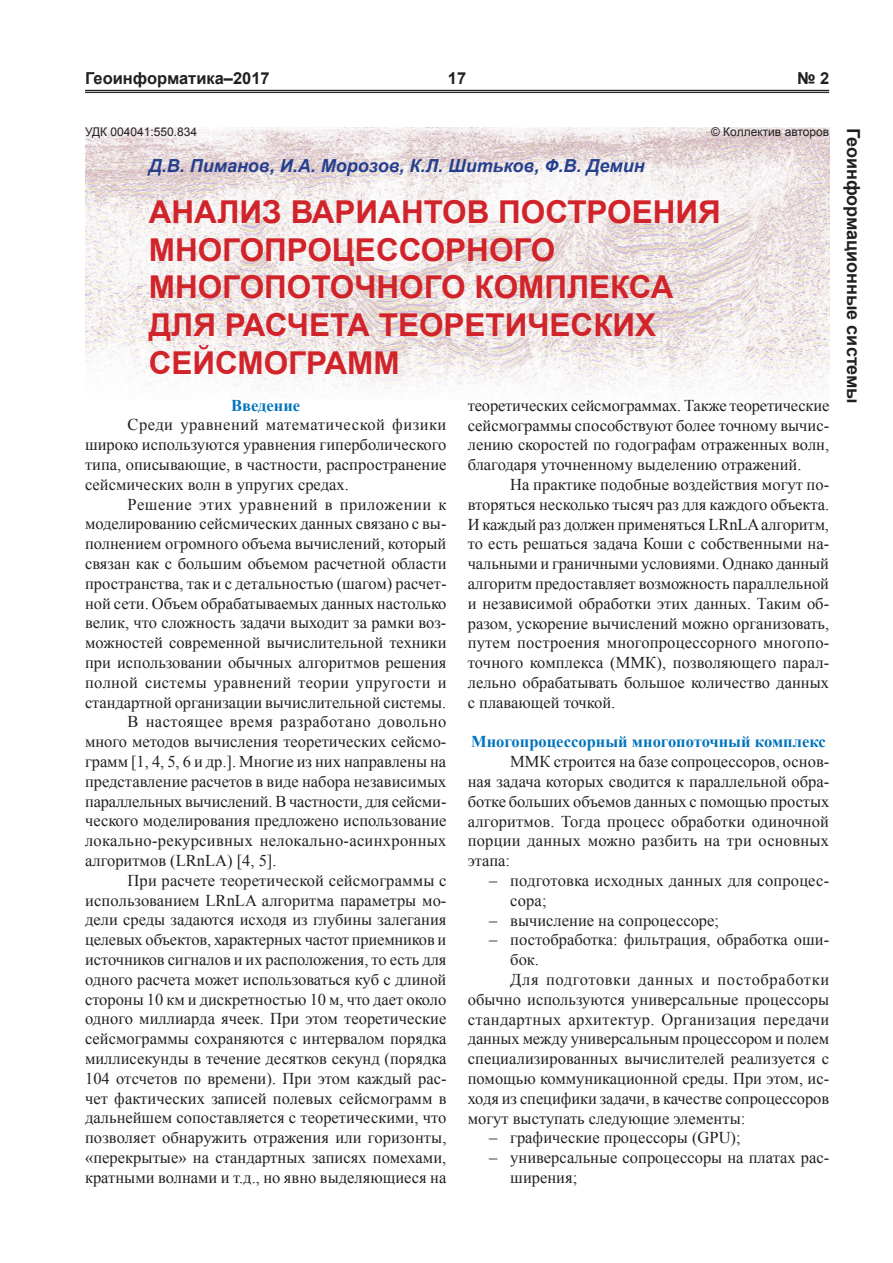
<style>
.page{position:relative;width:893px;height:1263px;background:#fff}
.page>*{position:absolute;margin:0;border:0;box-sizing:border-box;transform-origin:0 0}
.t1{font:700 31.5px/37.8px "Arial";color:#d1232a}
.t2{font:italic 700 18px "Arial";color:#253f8e}
.t3{font:700 18px "Arial";color:#231f20}
.t4{font:16.5px/19.8px "Times New Roman";color:#231f20;text-align:justify}
.t5{font:16.5px "Times New Roman";letter-spacing:.02em;color:#231f20}
.t6{font:16.5px "Times New Roman";letter-spacing:.03em;color:#231f20}
.t7{font:700 16.5px "Times New Roman";color:#0073bd}
.t8{font:16.5px "Times New Roman";letter-spacing:.025em;color:#231f20}
.t9{font:16.5px "Times New Roman";letter-spacing:.035em;color:#231f20}
.t10{font:700 16.5px "Arial";color:#231f20}
.t11{font:12px "Arial";color:#231f20}
</style>
<div class="page">
<hr style="left:85px;top:90px;width:744px;height:1px;background:#231f20">
<hr style="left:85px;top:92px;width:744px;height:1px;background:#231f20">
<img style="left:85px;top:127px;width:744px;height:272px">
<p class="t10" style="left:85px;top:68px;width:186px">Геоинформатика–2017</p>
<p class="t10" style="left:448px;top:68px;width:20px">17</p>
<p class="t10" style="left:797px;top:68px;width:34px">№ 2</p>
<p class="t11" style="left:85px;top:124px;width:114px">УДК 004041:550.834</p>
<p class="t11" style="left:711px;top:124px;width:120px">© Коллектив авторов</p>
<p class="t2" style="left:149px;top:154px;width:497px">Д.В. Пиманов, И.А. Морозов, К.Л. Шитьков, Ф.В. Демин</p>
<h1 class="t1" style="left:149px;top:194px;width:573px">АНАЛИЗ ВАРИАНТОВ ПОСТРОЕНИЯ<br>МНОГОПРОЦЕССОРНОГО<br>МНОГОПОТОЧНОГО КОМПЛЕКСА<br>ДЛЯ РАСЧЕТА ТЕОРЕТИЧЕСКИХ<br>СЕЙСМОГРАММ</h1>
<p class="t7" style="left:231px;top:394px;width:71px">Введение</p>
<p class="t4" style="left:85px;top:415px;width:363px;text-indent:43px">Среди уравнений математической физики широко используются уравнения гиперболического типа, описывающие, в частности, распространение сейсмических волн в упругих средах.</p>
<p class="t6" style="left:128px;top:493px;width:320px">Решение этих уравнений в приложении к</p>
<p class="t4" style="left:85px;top:514px;width:363px">моделированию сейсмических данных связано с вы-</p>
<p class="t4" style="left:85px;top:533px;width:363px">полнением огромного объема вычислений, который</p>
<p class="t4" style="left:85px;top:553px;width:363px">связан как с большим объемом расчетной области</p>
<p class="t4" style="left:85px;top:573px;width:363px">пространства, так и с детальностью (шагом) расчет-</p>
<p class="t4" style="left:85px;top:593px;width:363px">ной сети. Объем обрабатываемых данных настолько</p>
<p class="t4" style="left:85px;top:613px;width:363px">велик, что сложность задачи выходит за рамки воз-</p>
<p class="t4" style="left:85px;top:632px;width:363px">можностей современной вычислительной техники</p>
<p class="t4" style="left:85px;top:652px;width:363px">при использовании обычных алгоритмов решения</p>
<p class="t8" style="left:85px;top:671px;width:363px">полной системы уравнений теории упругости и</p>
<p class="t4" style="left:85px;top:692px;width:363px">стандартной организации вычислительной системы.</p>
<p class="t6" style="left:128px;top:711px;width:320px">В настоящее время разработано довольно</p>
<p class="t4" style="left:85px;top:731px;width:363px">много методов вычисления теоретических сейсмо-</p>
<p class="t4" style="left:85px;top:751px;width:363px">грамм [1, 4, 5, 6 и др.]. Многие из них направлены на</p>
<p class="t4" style="left:85px;top:771px;width:363px">представление расчетов в виде набора независимых</p>
<p class="t4" style="left:85px;top:791px;width:363px">параллельных вычислений. В частности, для сейсми-</p>
<p class="t4" style="left:85px;top:811px;width:363px">ческого моделирования предложено использование</p>
<p class="t5" style="left:85px;top:829px;width:363px">локально-рекурсивных нелокально-асинхронных</p>
<p class="t4" style="left:85px;top:850px;width:193px">алгоритмов (LRnLA) [4, 5].</p>
<p class="t4" style="left:128px;top:870px;width:320px">При расчете теоретической сейсмограммы с</p>
<p class="t4" style="left:85px;top:890px;width:363px">использованием LRnLA алгоритма параметры мо-</p>
<p class="t4" style="left:85px;top:910px;width:363px">дели среды задаются исходя из глубины залегания</p>
<p class="t4" style="left:85px;top:929px;width:363px">целевых объектов, характерных частот приемников и</p>
<p class="t4" style="left:85px;top:949px;width:363px">источников сигналов и их расположения, то есть для</p>
<p class="t4" style="left:85px;top:969px;width:363px">одного расчета может использоваться куб с длиной</p>
<p class="t4" style="left:85px;top:989px;width:363px">стороны 10 км и дискретностью 10 м, что дает около</p>
<p class="t4" style="left:85px;top:1009px;width:363px">одного миллиарда ячеек. При этом теоретические</p>
<p class="t4" style="left:85px;top:1028px;width:363px">сейсмограммы сохраняются с интервалом порядка</p>
<p class="t4" style="left:85px;top:1048px;width:363px">миллисекунды в течение десятков секунд (порядка</p>
<p class="t4" style="left:85px;top:1068px;width:363px">104 отсчетов по времени). При этом каждый рас-</p>
<p class="t4" style="left:85px;top:1088px;width:363px">чет фактических записей полевых сейсмограмм в</p>
<p class="t4" style="left:85px;top:1108px;width:363px">дальнейшем сопоставляется с теоретическими, что</p>
<p class="t4" style="left:85px;top:1127px;width:363px">позволяет обнаружить отражения или горизонты,</p>
<p class="t4" style="left:85px;top:1147px;width:363px">«перекрытые» на стандартных записях помехами,</p>
<p class="t4" style="left:85px;top:1167px;width:363px">кратными волнами и т.д., но явно выделяющиеся на</p>
<p class="t4" style="left:468px;top:395px;width:363px">теоретических сейсмограммах. Также теоретические сейсмограммы способствуют более точному вычис&shy;лению скоростей по годографам отраженных волн, благодаря уточненному выделению отражений.</p>
<p class="t4" style="left:468px;top:474px;width:363px;text-indent:43px">На практике подобные воздействия могут по&shy;вторяться несколько тысяч раз для каждого объекта.<br>И каждый раз должен применяться LRnLA алгоритм, то есть решаться задача Коши с собственными на&shy;чальными и граничными условиями. Однако данный алгоритм предоставляет возможность параллельной и независимой обработки этих данных. Таким об&shy;разом, ускорение вычислений можно организовать, путем построения многопроцессорного многопо&shy;точного комплекса (ММК), позволяющего парал&shy;лельно обрабатывать большое количество данных с плавающей точкой.</p>
<p class="t7" style="left:471px;top:730px;width:356px">Многопроцессорный многопоточный комплекс</p>
<p class="t4" style="left:468px;top:751px;width:363px;text-indent:43px">ММК строится на базе сопроцессоров, основ&shy;ная задача которых сводится к параллельной обра&shy;ботке больших объемов данных с помощью простых алгоритмов. Тогда процесс обработки одиночной порции данных можно разбить на три основных этапа:</p>
<p class="t4" style="left:510px;top:870px;width:320px;text-indent:-21px">– подготовка исходных данных для сопроцес&shy;сора;</p>
<p class="t4" style="left:489px;top:910px;width:232px">– вычисление на сопроцессоре;</p>
<p class="t4" style="left:489px;top:930px;width:342px">– постобработка: фильтрация, обработка оши-</p>
<p class="t4" style="left:510px;top:949px;width:30px">бок.</p>
<p class="t9" style="left:510px;top:968px;width:320px">Для подготовки данных и постобработки</p>
<p class="t4" style="left:468px;top:989px;width:363px">обычно используются универсальные процессоры</p>
<p class="t5" style="left:468px;top:1008px;width:363px">стандартных архитектур. Организация передачи</p>
<p class="t4" style="left:468px;top:1029px;width:363px">данных между универсальным процессором и полем</p>
<p class="t4" style="left:468px;top:1048px;width:363px">специализированных вычислителей реализуется с</p>
<p class="t4" style="left:468px;top:1068px;width:363px">помощью коммуникационной среды. При этом, ис-</p>
<p class="t4" style="left:468px;top:1088px;width:363px">ходя из специфики задачи, в качестве сопроцессоров</p>
<p class="t4" style="left:468px;top:1108px;width:279px">могут выступать следующие элементы:</p>
<p class="t4" style="left:489px;top:1128px;width:253px">– графические процессоры (GPU);</p>
<p class="t4" style="left:510px;top:1147px;width:320px;text-indent:-21px">– универсальные сопроцессоры на платах рас&shy;ширения;</p>
<p class="t3" style="left:865px;top:128px;width:278px;rotate:90deg">Геоинформационные системы</p>
</div>
